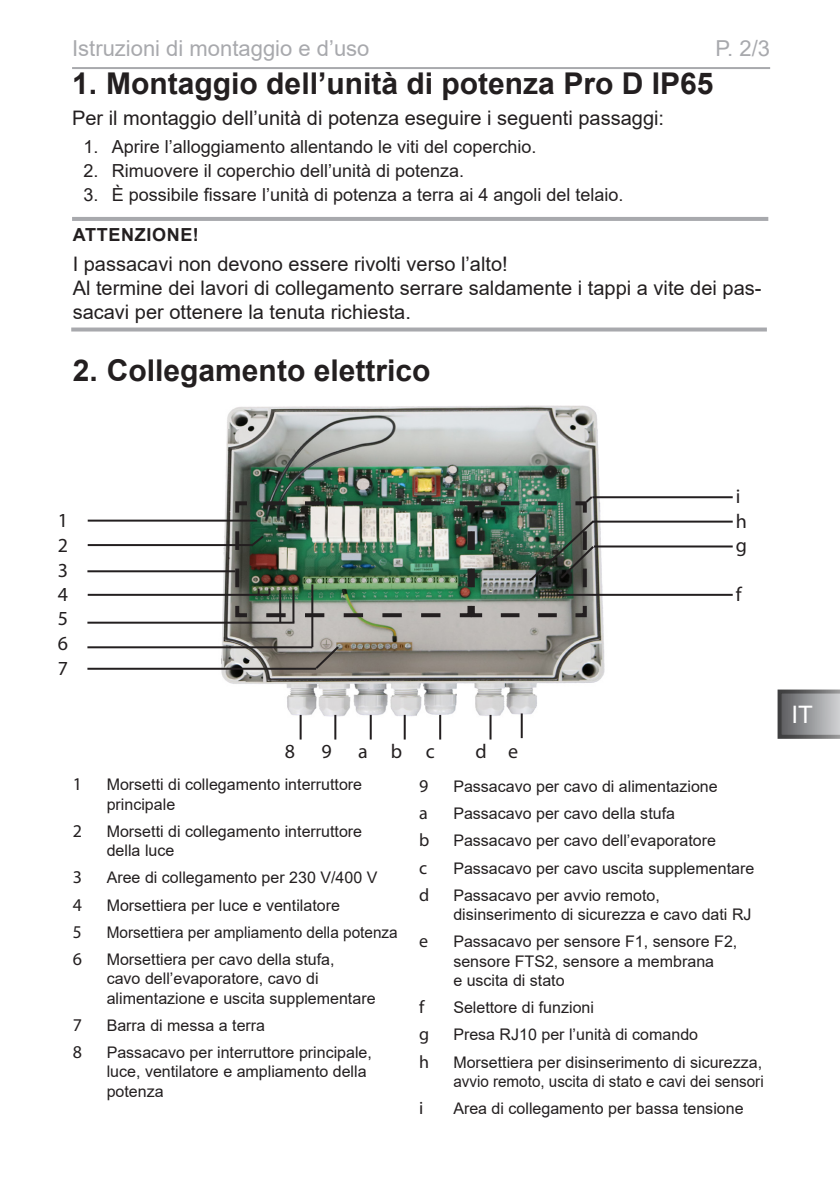
<style>
.page{position:relative;width:840px;height:1191px;background:#fff}
.page>*{position:absolute;margin:0;border:0;box-sizing:border-box;transform-origin:0 0}
.t1{font:700 30px "Arial";color:#231f20}
.t2{font:24px "Arial";color:#fff}
.t3{font:22px "Arial";color:#a8a9ad}
.Tipp{font:20px/24px "Arial";color:#231f20}
.Standard_vor_Aufzählung{font:20px "Arial";color:#231f20}
.t4{font:20px "Myriad Pro";color:#231f20}
.t5{font:18px "Arial";color:#231f20}
.t6{font:18px "Myriad Pro";color:#231f20}
.Signalwort{font:700 18px "Arial";letter-spacing:.035em;color:#231f20}
.t7{font:18px "Myriad Pro";color:#231f20;scale:.96 1}
.t8{font:16px/19.2px "Arial";color:#231f20}
.t9{font:16px "Arial";color:#231f20;scale:.96 1}
</style>
<div class="page">
<svg style="left:777px;top:689px;width:62px;height:50px;background:#8c8d8f"></svg>
<hr style="left:72px;top:67px;width:697px;height:2px;background:#a8a9ad">
<hr style="left:72px;top:217px;width:695px;height:4px;background:#a8a9ad">
<svg style="left:71px;top:327px;width:695px;height:4px;background:#b3b4b7"></svg>
<img style="left:147px;top:405px;width:461px;height:313px">
<hr style="left:292px;top:589px;width:2px;height:33px;background:#231f20">
<svg style="left:313px;top:644px;width:28px;height:27px"></svg>
<hr style="left:88px;top:519px;width:169px;height:2px;background:#231f20">
<hr style="left:88px;top:544px;width:164px;height:2px;background:#231f20">
<hr style="left:87px;top:570px;width:148px;height:2px;background:#231f20">
<hr style="left:88px;top:594px;width:181px;height:2px;background:#231f20">
<hr style="left:87px;top:621px;width:207px;height:2px;background:#231f20">
<hr style="left:279px;top:590px;width:2px;height:32px;background:#231f20">
<hr style="left:87px;top:646px;width:225px;height:2px;background:#231f20">
<hr style="left:87px;top:668px;width:229px;height:2px;background:#231f20">
<hr style="left:311px;top:584px;width:2px;height:63px;background:#231f20">
<hr style="left:299px;top:715px;width:2px;height:24px;background:#231f20">
<hr style="left:334px;top:715px;width:2px;height:24px;background:#231f20">
<hr style="left:369px;top:715px;width:2px;height:24px;background:#231f20">
<hr style="left:439px;top:715px;width:2px;height:24px;background:#231f20">
<hr style="left:489px;top:715px;width:2px;height:24px;background:#231f20">
<hr style="left:520px;top:713px;width:2px;height:25px;background:#231f20">
<hr style="left:592px;top:496px;width:140px;height:2px;background:#231f20">
<hr style="left:592px;top:520px;width:140px;height:2px;background:#231f20">
<hr style="left:593px;top:545px;width:139px;height:2px;background:#231f20">
<img style="left:233px;top:494px;width:362px;height:125px">
<hr style="left:557px;top:594px;width:175px;height:2px;background:#231f20">
<hr style="left:403px;top:715px;width:2px;height:24px;background:#231f20">
<h3 class="t3" style="left:72px;top:33px;width:299px">Istruzioni di montaggio e d’uso</h3>
<h3 class="t3" style="left:715px;top:33px;width:56px">P. 2/3</h3>
<p class="t1" style="left:72px;top:62px;width:642px">1. Montaggio dell’unità di potenza Pro D IP65</p>
<p class="Standard_vor_Aufzählung" style="left:72px;top:104px;width:593px">Per il montaggio dell’unità di potenza eseguire i seguenti passaggi:</p>
<p class="t5" style="left:83px;top:134px;width:454px">1. Aprire l’alloggiamento allentando le viti del coperchio.</p>
<p class="t5" style="left:83px;top:158px;width:382px">2. Rimuovere il coperchio dell’unità di potenza.</p>
<p class="t5" style="left:83px;top:182px;width:541px">3. È possibile fissare l’unità di potenza a terra ai 4 angoli del telaio.</p>
<p class="Signalwort" style="left:73px;top:222px;width:127px">ATTENZIONE!</p>
<p class="Tipp" style="left:73px;top:252px;width:436px">I passacavi non devono essere rivolti verso l’alto!</p>
<p class="Tipp" style="left:73px;top:276px;width:690px">Al termine dei lavori di collegamento serrare saldamente i tappi a vite dei pas&shy;sacavi per ottenere la tenuta richiesta.</p>
<p class="t1" style="left:73px;top:349px;width:359px">2. Collegamento elettrico</p>
<p class="t4" style="left:58px;top:508px;width:12px">1</p>
<p class="t4" style="left:58px;top:533px;width:12px">2</p>
<p class="t4" style="left:58px;top:557px;width:12px">3</p>
<p class="t4" style="left:58px;top:582px;width:12px">4</p>
<p class="t4" style="left:58px;top:606px;width:12px">5</p>
<p class="t4" style="left:58px;top:631px;width:12px">6</p>
<p class="t4" style="left:58px;top:655px;width:12px">7</p>
<p class="t4" style="left:285px;top:738px;width:12px">8</p>
<p class="t4" style="left:321px;top:738px;width:12px">9</p>
<p class="t4" style="left:358px;top:738px;width:11px">a</p>
<p class="t4" style="left:390px;top:738px;width:13px">b</p>
<p class="t4" style="left:425px;top:738px;width:10px">c</p>
<p class="t4" style="left:475px;top:738px;width:13px">d</p>
<p class="t4" style="left:508px;top:738px;width:12px">e</p>
<p class="t4" style="left:735px;top:484px;width:6px">i</p>
<p class="t4" style="left:735px;top:508px;width:13px">h</p>
<p class="t4" style="left:735px;top:533px;width:13px">g</p>
<p class="t4" style="left:735px;top:582px;width:7px">f</p>
<p class="t6" style="left:73px;top:773px;width:11px">1</p>
<p class="t8" style="left:107px;top:775px;width:257px">Morsetti di collegamento interruttore principale</p>
<p class="t6" style="left:73px;top:819px;width:11px">2</p>
<p class="t8" style="left:107px;top:821px;width:257px">Morsetti di collegamento interruttore della luce</p>
<p class="t6" style="left:73px;top:866px;width:11px">3</p>
<p class="t8" style="left:107px;top:868px;width:272px">Aree di collegamento per 230 V/400 V</p>
<p class="t6" style="left:73px;top:893px;width:11px">4</p>
<p class="t8" style="left:107px;top:895px;width:234px">Morsettiera per luce e ventilatore</p>
<p class="t7" style="left:73px;top:920px;width:11px">5</p>
<p class="t9" style="left:107px;top:921px;width:304px">Morsettiera per ampliamento della potenza</p>
<p class="t6" style="left:73px;top:948px;width:11px">6</p>
<p class="t8" style="left:107px;top:950px;width:270px">Morsettiera per cavo della stufa,<br>cavo dell’evaporatore, cavo di alimentazione e uscita supplementare</p>
<p class="t6" style="left:73px;top:1013px;width:11px">7</p>
<p class="t8" style="left:107px;top:1015px;width:160px">Barra di messa a terra</p>
<p class="t6" style="left:73px;top:1041px;width:11px">8</p>
<p class="t8" style="left:107px;top:1042px;width:266px">Passacavo per interruttore principale, luce, ventilatore e ampliamento della potenza</p>
<p class="t6" style="left:419px;top:774px;width:11px">9</p>
<p class="t8" style="left:453px;top:776px;width:266px">Passacavo per cavo di alimentazione</p>
<p class="t6" style="left:419px;top:802px;width:10px">a</p>
<p class="t8" style="left:453px;top:803px;width:223px">Passacavo per cavo della stufa</p>
<p class="t6" style="left:419px;top:829px;width:12px">b</p>
<p class="t8" style="left:453px;top:831px;width:264px">Passacavo per cavo dell’evaporatore</p>
<p class="t6" style="left:419px;top:856px;width:10px">c</p>
<p class="t8" style="left:453px;top:858px;width:302px">Passacavo per cavo uscita supplementare</p>
<p class="t6" style="left:419px;top:883px;width:12px">d</p>
<p class="t8" style="left:453px;top:885px;width:299px">Passacavo per avvio remoto, disinserimento di sicurezza e cavo dati RJ</p>
<p class="t6" style="left:419px;top:930px;width:11px">e</p>
<p class="t8" style="left:453px;top:932px;width:285px">Passacavo per sensore F1, sensore F2, sensore FTS2, sensore a membrana<br>e uscita di stato</p>
<p class="t6" style="left:419px;top:996px;width:7px">f</p>
<p class="t8" style="left:453px;top:997px;width:142px">Selettore di funzioni</p>
<p class="t6" style="left:419px;top:1023px;width:12px">g</p>
<p class="t8" style="left:453px;top:1025px;width:246px">Presa RJ10 per l’unità di comando</p>
<p class="t6" style="left:419px;top:1050px;width:11px">h</p>
<p class="t8" style="left:453px;top:1052px;width:312px">Morsettiera per disinserimento di sicurezza, avvio remoto, uscita di stato e cavi dei sensori</p>
<p class="t6" style="left:419px;top:1097px;width:6px">i</p>
<p class="t8" style="left:453px;top:1098px;width:291px">Area di collegamento per bassa tensione</p>
<h2 class="t2" style="left:791px;top:697px;width:23px">IT</h2>
</div>
